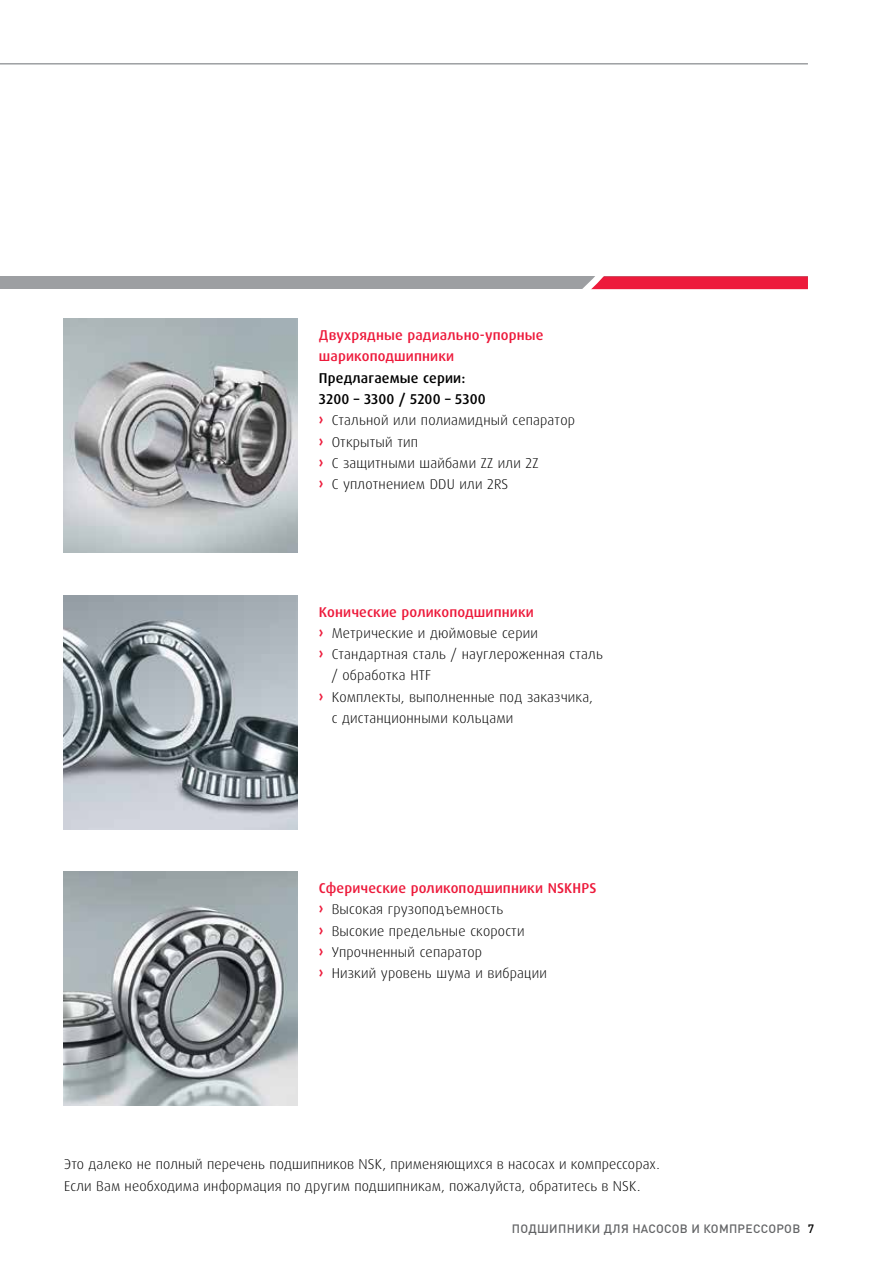
<style>
.page{position:relative;width:893px;height:1263px;background:#fff}
.page>*{position:absolute;margin:0;border:0;box-sizing:border-box;transform-origin:0 0}
.t1{font:300 14.25px/21.3px "Dax Pro";letter-spacing:.01em;color:#000}
.t2{font:500 14.25px/21.3px "Dax Pro";letter-spacing:.01em;color:#ed1a3b}
.t3{font:500 12px "DIN Pro";letter-spacing:.025em;color:#636466}
.s1{font-weight:500}
.s2{font-weight:700;font-size:15px;color:#ed1a3b}
.s3{font-weight:500;color:#ed1a3b}
.s4{color:#000}
</style>
<div class="page">
<img style="left:64px;top:319px;width:234px;height:234px">
<img style="left:64px;top:595px;width:234px;height:234px">
<img style="left:64px;top:872px;width:234px;height:234px">
<div style="left:0;top:276px;width:808px;height:13px;background:#9d9fa2"></div>
<svg style="left:582px;top:276px;width:226px;height:14px;background:#ea3753"></svg>
<hr style="left:0;top:63px;width:808px;height:2px;background:#9d9fa2">
<p class="t2" style="left:319px;top:325px;width:226px">Двухрядные радиально-упорные шарикоподшипники</p>
<p class="t1" style="left:319px;top:367px;width:258px"><span class="s1">Предлагаемые серии:<br>3200 – 3300 / 5200 – 5300<br></span><span class="s2">›</span> Стальной или полиамидный сепаратор <span class="s2">›</span> Открытый тип<br><span class="s2">›</span> С защитными шайбами ZZ или 2Z<br><span class="s2">›</span> С уплотнением DDU или 2RS</p>
<p class="t2" style="left:319px;top:601px;width:217px">Конические роликоподшипники</p>
<p class="t1" style="left:319px;top:622px;width:220px"><span class="s2">›</span> Метрические и дюймовые серии</p>
<p class="t1" style="left:319px;top:644px;width:286px"><span class="s2">›</span> Стандартная сталь / науглероженная сталь</p>
<p class="t1" style="left:332px;top:665px;width:101px">/ обработка HTF</p>
<p class="t1" style="left:319px;top:686px;width:275px"><span class="s2">›</span> Комплекты, выполненные под заказчика,</p>
<p class="t1" style="left:332px;top:707px;width:183px">с дистанционными кольцами</p>
<p class="t1" style="left:319px;top:877px;width:279px"><span class="s3">Сферические роликоподшипники NSKHPS </span><span class="s2">›</span> Высокая грузоподъемность<br><span class="s2">›</span> Высокие предельные скорости<br><span class="s2">›</span> Упрочненный сепаратор<br><span class="s2">›</span> Низкий уровень шума и вибрации</p>
<p class="t1" style="left:64px;top:1154px;width:597px">Это далеко не полный перечень подшипников NSK, применяющихся в насосах и компрессорах.<br>Если Вам необходима информация по другим подшипникам, пожалуйста, обратитесь в NSK.</p>
<p class="t3" style="left:512px;top:1221px;width:304px">ПОДШИПНИКИ ДЛЯ НАСОСОВ И КОМПРЕССОРОВ <span class="s4">7</span></p>
</div>
